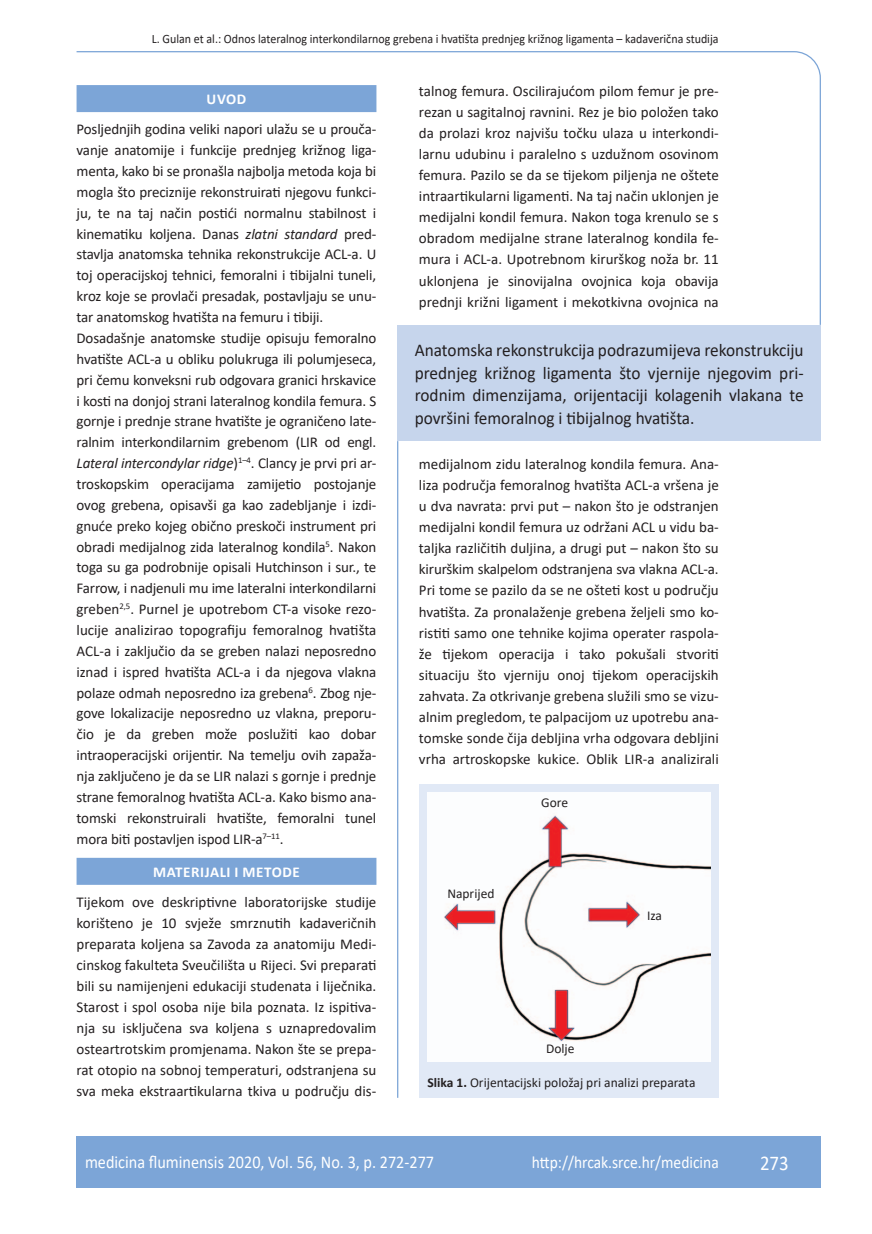
<style>
.page{position:relative;width:872px;height:1234px;background:#fff}
.page>*{position:absolute;margin:0;border:0;box-sizing:border-box;transform-origin:0 0}
.t1{font:21px "Calibri";color:#fff;scale:.9 1}
.anterfile{font:18px/22.5px "Calibri";color:#231f20;text-align:justify;scale:.96 1}
.t2{font:18px "Calibri";color:#fff;scale:.9 1}
.t3{font:17.25px "Calibri";color:#fff;scale:.9 1}
.osnovni_tekst{font:15px/20.9px "Calibri";letter-spacing:-.01em;color:#231f20;text-align:justify}
.naslov_ruler{font:700 15px "Calibri";letter-spacing:.04em;color:#fff}
.potpis_slika{font:13.5px "Calibri";color:#231f20}
.slika{font:13.5px "Calibri";color:#231f20}
.glava{font:12.75px "Calibri";color:#231f20;scale:.94 1}
.s1{font-style:italic}
.s2{font-weight:700}
</style>
<div class="page">
<svg style="left:76px;top:51px;width:745px;height:275px"></svg>
<hr style="left:397px;top:441px;width:1px;height:656px;background:#7ca5d7">
<div style="left:77px;top:1135px;width:744px;height:51px;background:#7ca5d7"></div>
<div style="left:77px;top:85px;width:299px;height:27px;background:#7ca5d7"></div>
<div style="left:77px;top:857px;width:299px;height:27px;background:#7ca5d7"></div>
<div style="left:398px;top:325px;width:422px;height:116px;background:#c6d5ec"></div>
<div style="left:419px;top:784px;width:300px;height:313px;background:#e1e9f6"></div>
<img style="left:427px;top:792px;width:283px;height:269px">
<p class="glava" style="left:152px;top:29px;width:604px">L. Gulan et al.: Odnos lateralnog interkondilarnog grebena i hvatišta prednjeg križnog ligamenta – kadaverična studija</p>
<p class="naslov_ruler" style="left:207px;top:88px;width:41px">UVOD</p>
<p class="osnovni_tekst" style="left:77px;top:118px;width:301px">Posljednjih godina veliki napori ulažu se u prouča&shy;vanje anatomije i funkcije prednjeg križnog liga&shy;menta, kako bi se pronašla najbolja metoda koja bi mogla što preciznije rekonstruirati njegovu funkci&shy;ju, te na taj način postići normalnu stabilnost i kinematiku koljena. Danas <span class="s1">zlatni standard</span> pred&shy;stavlja anatomska tehnika rekonstrukcije ACL-a. U toj operacijskoj tehnici, femoralni i tibijalni tuneli, kroz koje se provlači presadak, postavljaju se unu&shy;tar anatomskog hvatišta na femuru i tibiji.</p>
<p class="osnovni_tekst" style="left:77px;top:327px;width:301px">Dosadašnje anatomske studije opisuju femoralno hvatište ACL-a u obliku polukruga ili polumjeseca, pri čemu konveksni rub odgovara granici hrskavice i kosti na donjoj strani lateralnog kondila femura. S gornje i prednje strane hvatište je ograničeno late&shy;ralnim interkondilarnim grebenom (LIR od engl.<br><span class="s1">Lateral intercondylar ridge</span>)<sup>1–4</sup>. Clancy je prvi pri ar&shy;troskopskim operacijama zamijetio postojanje ovog grebena, opisavši ga kao zadebljanje i izdi&shy;gnuće preko kojeg obično preskoči instrument pri obradi medijalnog zida lateralnog kondila<sup>5</sup>. Nakon toga su ga podrobnije opisali Hutchinson i sur., te Farrow, i nadjenuli mu ime lateralni interkondilarni greben<sup>2,5</sup>. Purnel je upotrebom CT-a visoke rezo&shy;lucije analizirao topografiju femoralnog hvatišta ACL-a i zaključio da se greben nalazi neposredno iznad i ispred hvatišta ACL-a i da njegova vlakna polaze odmah neposredno iza grebena<sup>6</sup>. Zbog nje&shy;gove lokalizacije neposredno uz vlakna, preporu&shy;čio je da greben može poslužiti kao dobar intraoperacijski orijentir. Na temelju ovih zapaža&shy;nja zaključeno je da se LIR nalazi s gornje i prednje strane femoralnog hvatišta ACL-a. Kako bismo ana&shy;tomski rekonstruirali hvatište, femoralni tunel mora biti postavljen ispod LIR-a<sup>7–11</sup>.</p>
<p class="naslov_ruler" style="left:153px;top:860px;width:148px">MATERIJALI I METODE</p>
<p class="osnovni_tekst" style="left:77px;top:891px;width:301px">Tijekom ove deskriptivne laboratorijske studije korišteno je 10 svježe smrznutih kadaveričnih preparata koljena sa Zavoda za anatomiju Medi&shy;cinskog fakulteta Sveučilišta u Rijeci. Svi preparati bili su namijenjeni edukaciji studenata i liječnika.<br>Starost i spol osoba nije bila poznata. Iz ispitiva&shy;nja su isključena sva koljena s uznapredovalim osteartrotskim promjenama. Nakon šte se prepa&shy;rat otopio na sobnoj temperaturi, odstranjena su sva meka ekstraartikularna tkiva u području dis-</p>
<p class="osnovni_tekst" style="left:419px;top:80px;width:301px">talnog femura. Oscilirajućom pilom femur je pre&shy;rezan u sagitalnoj ravnini. Rez je bio položen tako da prolazi kroz najvišu točku ulaza u interkondi&shy;larnu udubinu i paralelno s uzdužnom osovinom femura. Pazilo se da se tijekom piljenja ne oštete intraartikularni ligamenti. Na taj način uklonjen je medijalni kondil femura. Nakon toga krenulo se s obradom medijalne strane lateralnog kondila fe&shy;mura i ACL-a. Upotrebnom kirurškog noža br. 11 uklonjena je sinovijalna ovojnica koja obavija prednji križni ligament i mekotkivna ovojnica na</p>
<p class="anterfile" style="left:415px;top:338px;width:407px">Anatomska rekonstrukcija podrazumijeva rekonstrukciju prednjeg križnog ligamenta što vjernije njegovim pri&shy;rodnim dimenzijama, orijentaciji kolagenih vlakana te površini femoralnog i tibijalnog hvatišta.</p>
<p class="osnovni_tekst" style="left:419px;top:453px;width:301px">medijalnom zidu lateralnog kondila femura. Ana&shy;liza područja femoralnog hvatišta ACL-a vršena je u dva navrata: prvi put – nakon što je odstranjen medijalni kondil femura uz održani ACL u vidu ba&shy;taljka različitih duljina, a drugi put – nakon što su kirurškim skalpelom odstranjena sva vlakna ACL-a.<br>Pri tome se pazilo da se ne ošteti kost u području hvatišta. Za pronalaženje grebena željeli smo ko&shy;ristiti samo one tehnike kojima operater raspola&shy;že tijekom operacija i tako pokušali stvoriti situaciju što vjerniju onoj tijekom operacijskih zahvata. Za otkrivanje grebena služili smo se vizu&shy;alnim pregledom, te palpacijom uz upotrebu ana&shy;tomske sonde čija debljina vrha odgovara debljini vrha artroskopske kukice. Oblik LIR-a analizirali</p>
<p class="slika" style="left:447px;top:884px;width:49px">Naprijed</p>
<p class="slika" style="left:541px;top:793px;width:28px">Gore</p>
<p class="slika" style="left:546px;top:1038px;width:30px">Dolje</p>
<p class="slika" style="left:647px;top:905px;width:16px">Iza</p>
<p class="potpis_slika" style="left:427px;top:1072px;width:269px"><span class="s2">Slika 1.</span> Orijentacijski položaj pri analizi preparata</p>
<p class="t2" style="left:85px;top:1149px;width:389px">medicina fluminensis 2020, Vol. 56, No. 3, p. 272-277</p>
<p class="t3" style="left:532px;top:1150px;width:209px">http://hrcak.srce.hr/medicina</p>
<p class="t1" style="left:760px;top:1147px;width:33px">273</p>
</div>
